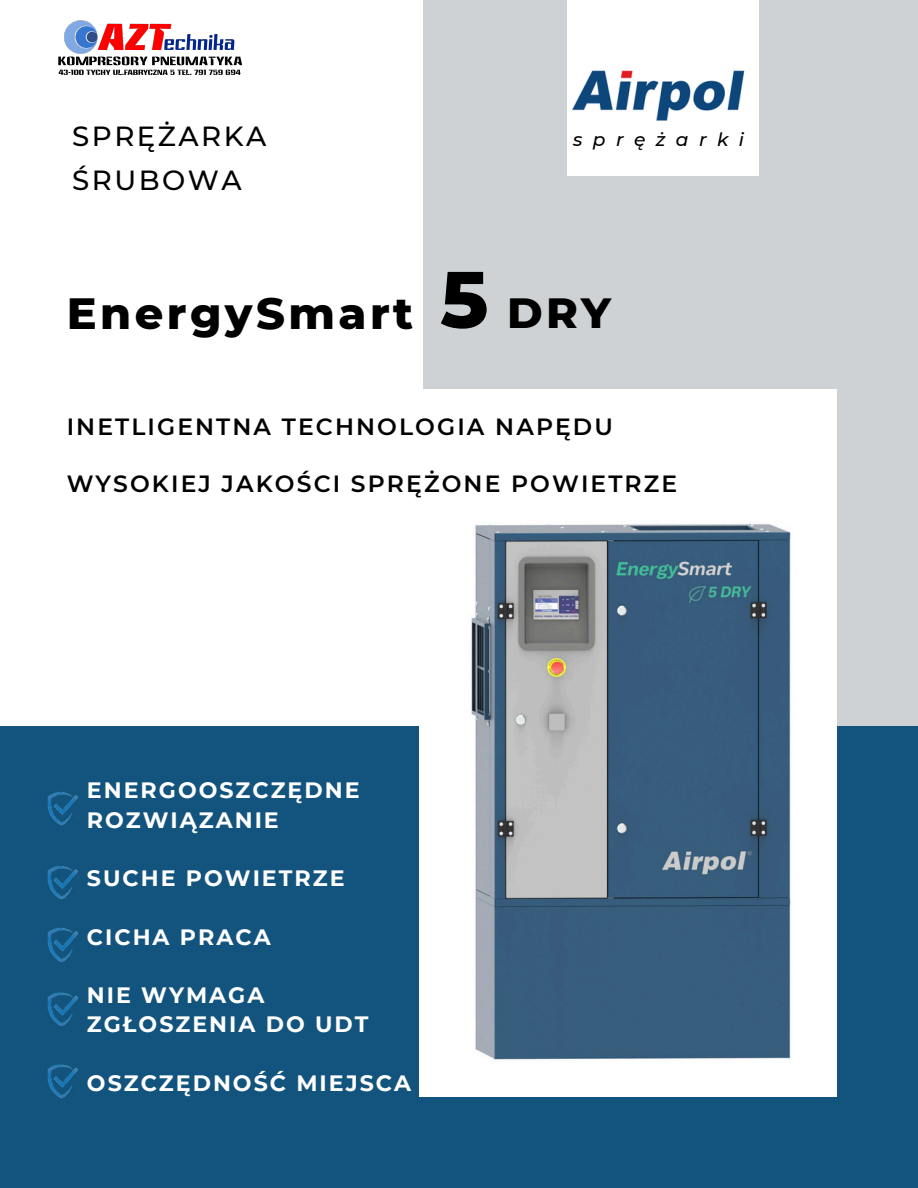
<style>
.page{position:relative;width:918px;height:1188px;background:#fff}
.page>*{position:absolute;margin:0;border:0;box-sizing:border-box;transform-origin:0 0}
.t1{font:800 79.5px "Montserrat";color:#000}
.t2{font:800 44.7px "Montserrat";letter-spacing:.08em;color:#000}
.t3{font:800 43.05px "Montserrat";color:#000}
.t4{font:500 27.6px/44px "Montserrat";letter-spacing:.09em;color:#000}
.t5{font:600 23.4px "Montserrat";letter-spacing:.09em;color:#000}
.t6{font:700 22.2px/29.2px "Montserrat";letter-spacing:.09em;color:#fff}
.t7{font:italic 500 18.6px "Montserrat";letter-spacing:.56em;color:#000}
</style>
<div class="page">
<div style="left:424px;top:0;width:494px;height:1188px;background:#cfd2d4"></div>
<div style="left:0;top:726px;width:918px;height:462px;background:#13547e"></div>
<div style="left:419px;top:390px;width:417px;height:706px;background:#fff"></div>
<div style="left:568px;top:0;width:191px;height:175px;background:#fff"></div>
<img style="left:572px;top:71px;width:173px;height:49px">
<img style="left:47px;top:792px;width:32px;height:34px">
<img style="left:47px;top:866px;width:32px;height:34px">
<img style="left:47px;top:928px;width:32px;height:33px">
<img style="left:47px;top:992px;width:32px;height:34px">
<img style="left:47px;top:1064px;width:32px;height:34px">
<img style="left:471px;top:523px;width:320px;height:537px">
<img style="left:58px;top:20px;width:185px;height:55px">
<h4 class="t4" style="left:72px;top:114px;width:196px">SPRĘŻARKA<br>ŚRUBOWA</h4>
<h4 class="t7" style="left:573px;top:128px;width:172px">sprężarki</h4>
<p class="t2" style="left:67px;top:286px;width:348px">EnergySmart</p>
<h4 class="t1" style="left:440px;top:251px;width:50px">5</h4>
<h4 class="t3" style="left:507px;top:286px;width:106px">DRY</h4>
<p class="t5" style="left:67px;top:412px;width:548px">INETLIGENTNA TECHNOLOGIA NAPĘDU</p>
<h4 class="t5" style="left:67px;top:469px;width:612px">WYSOKIEJ JAKOŚCI SPRĘŻONE POWIETRZE</h4>
<h4 class="t6" style="left:87px;top:776px;width:274px">ENERGOOSZCZĘDNE<br>ROZWIĄZANIE</h4>
<h4 class="t6" style="left:87px;top:864px;width:259px">SUCHE POWIETRZE</h4>
<p class="t6" style="left:87px;top:922px;width:185px">CICHA PRACA</p>
<p class="t6" style="left:87px;top:981px;width:283px">NIE WYMAGA<br>ZGŁOSZENIA DO UDT</p>
<p class="t6" style="left:87px;top:1068px;width:326px">OSZCZĘDNOŚĆ MIEJSCA</p>
</div>
